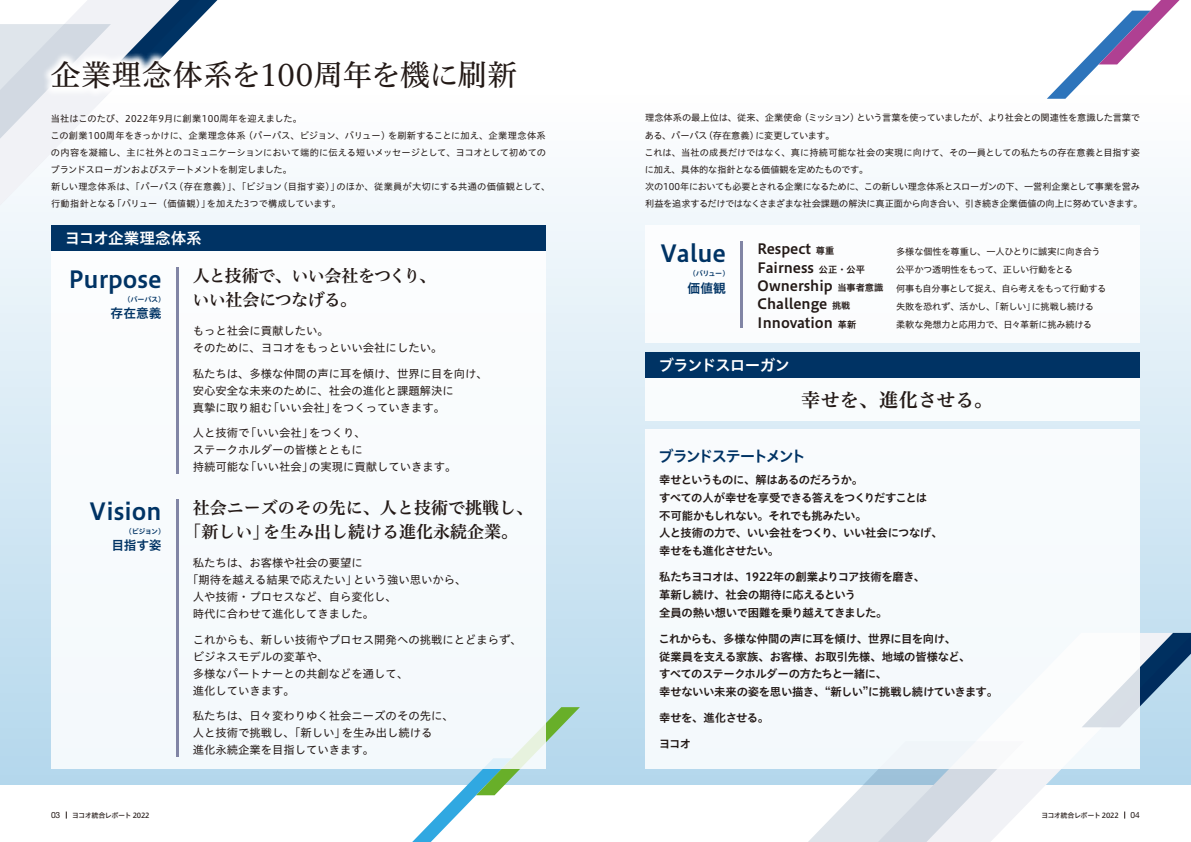
<style>
.page{position:relative;width:1191px;height:842px;background:#fff}
.page>*{position:absolute;margin:0;border:0;box-sizing:border-box;transform-origin:0 0}
.t1{font:29.8px "Hiragino UD Serif Std W4";letter-spacing:-.01em;color:#231916}
.t2{font:23.4px "Hiragino UD Sans Std W6";color:#003364}
.t3{font:19.1px "Hiragino UD Serif Std W6";letter-spacing:-.005em;color:#231916}
.t4{font:17px/24.1px "Hiragino UD Serif Std W6";color:#231916}
.t5{font:17px/24.1px "Hiragino UD Serif Std W6";letter-spacing:-.04em;color:#231916}
.t6{font:15.6px "Hiragino UD Sans Std W6";letter-spacing:-.16em;color:#003364}
.t7{font:15.6px "Hiragino UD Sans Std W6";color:#fff}
.t8{font:15.6px "Hiragino UD Sans Std W6";letter-spacing:-.05em;color:#fff}
.t9{font:14.2px "Hiragino UD Sans Std W6";color:#231916}
.t10{font:12.8px "Hiragino UD Sans Std W6";color:#003364}
.t11{font:11.3px/17px "Hiragino UD Sans Std W4";color:#231916}
.t12{font:11.3px/17.7px "Hiragino UD Sans Std W6";letter-spacing:-.04em;color:#231916}
.t13{font:9.2px/17px "Hiragino UD Sans Std W4";letter-spacing:-.02em;color:#231916}
.t14{font:9.2px/17px "Hiragino UD Sans Std W4";letter-spacing:.005em;color:#231916}
.t15{font:9.2px "Hiragino UD Sans Std W4";letter-spacing:-.05em;color:#231916}
.t16{font:8.5px "Helvetica Neue LT Std";color:#231916}
.t17{font:7.1px "Hiragino UD Sans Std W5";letter-spacing:-.065em;color:#231916}
.t18{font:7.1px "Hiragino UD Sans Std W6";letter-spacing:-.05em;color:#003364}
.s1{font-size:9.2px}
</style>
<div class="page">
<div style="left:0;top:89px;width:1191px;height:696px;background:linear-gradient(to bottom,#fffeff,#b4d7ec)"></div>
<svg style="left:1024px;top:727px;width:167px;height:92px"></svg>
<svg style="left:710px;top:769px;width:314px;height:73px"></svg>
<svg style="left:1140px;top:633px;width:51px;height:94px;background:#7a9bb8"></svg>
<svg style="left:412px;top:707px;width:168px;height:135px"></svg>
<svg style="left:1046px;top:0;width:133px;height:99px"></svg>
<svg style="left:0;top:0;width:226px;height:226px"></svg>
<div style="left:51px;top:250px;width:495px;height:519px;background:#f8fbfd"></div>
<div style="left:645px;top:378px;width:495px;height:42px;background:#fff"></div>
<div style="left:645px;top:429px;width:495px;height:340px;background:#f6fafd"></div>
<div style="left:645px;top:225px;width:495px;height:118px;background:#fff"></div>
<div style="left:51px;top:225px;width:495px;height:26px;background:#003364"></div>
<div style="left:645px;top:352px;width:495px;height:26px;background:#003364"></div>
<hr style="left:176px;top:267px;width:3px;height:207px;background:#8185a5">
<hr style="left:176px;top:499px;width:3px;height:258px;background:#8185a5">
<div style="left:41px;top:51px;width:485px;height:48px;background:#fff"></div>
<hr style="left:740px;top:242px;width:3px;height:86px;background:#8185a5">
<h1 class="t1" style="left:51px;top:53px;width:468px">企業理念体系を100周年を機に刷新</h1>
<p class="t14" style="left:50px;top:109px;width:501px">当社はこのたび、2022年9月に創業100周年を迎えました。<br>この創業100周年をきっかけに、企業理念体系（パーパス、ビジョン、バリュー）を刷新することに加え、企業理念体系の内容を凝縮し、主に社外とのコミュニケーションにおいて端的に伝える短いメッセージとして、ヨコオとして初めてのブランドスローガンおよびステートメントを制定しました。<br>新しい理念体系は、「パーパス（存在意義）」、「ビジョン（目指す姿）」のほか、従業員が大切にする共通の価値観として、行動指針となる「バリュー（価値観）」を加えた3つで構成しています。</p>
<p class="t13" style="left:644px;top:109px;width:499px">理念体系の最上位は、従来、企業使命（ミッション）という言葉を使っていましたが、より社会との関連性を意識した言葉である、パーパス（存在意義）に変更しています。<br>これは、当社の成長だけではなく、真に持続可能な社会の実現に向けて、その一員としての私たちの存在意義と目指す姿に加え、具体的な指針となる価値観を定めたものです。<br>次の100年においても必要とされる企業になるために、この新しい理念体系とスローガンの下、一営利企業として事業を営み利益を追求するだけではなくさまざまな社会課題の解決に真正面から向き合い、引き続き企業価値の向上に努めていきます。</p>
<h3 class="t7" style="left:64px;top:226px;width:139px">ヨコオ企業理念体系</h3>
<h2 class="t2" style="left:68px;top:261px;width:95px">Purpose</h2>
<p class="t18" style="left:124px;top:294px;width:43px">（パーパス）</p>
<p class="t10" style="left:111px;top:303px;width:53px">存在意義</p>
<h2 class="t2" style="left:89px;top:493px;width:74px">Vision</h2>
<p class="t18" style="left:125px;top:525px;width:42px">（ビジョン）</p>
<p class="t10" style="left:112px;top:535px;width:51px">目指す姿</p>
<h3 class="t5" style="left:192px;top:263px;width:245px">人と技術で、いい会社をつくり、いい社会につなげる。</h3>
<p class="t11" style="left:193px;top:322px;width:251px">もっと社会に貢献したい。<br>そのために、ヨコオをもっといい会社にしたい。</p>
<p class="t11" style="left:193px;top:364px;width:296px">私たちは、多様な仲間の声に耳を傾け、世界に目を向け、安心安全な未来のために、社会の進化と課題解決に<br>真摯に取り組む「いい会社」をつくっていきます。</p>
<p class="t11" style="left:193px;top:424px;width:265px">人と技術で「いい会社」をつくり、<br>ステークホルダーの皆様とともに<br>持続可能な「いい社会」の実現に貢献していきます。</p>
<h3 class="t4" style="left:184px;top:495px;width:350px;text-indent:9px">社会ニーズのその先に、人と技術で挑戦し、「新しい」を生み出し続ける進化永続企業。</h3>
<p class="t11" style="left:193px;top:554px;width:172px">私たちは、お客様や社会の要望に</p>
<p class="t11" style="left:187px;top:571px;width:281px">「期待を越える結果で応えたい」という強い思いから、</p>
<p class="t11" style="left:193px;top:588px;width:206px">人や技術・プロセスなど、自ら変化し、</p>
<p class="t11" style="left:193px;top:605px;width:183px">時代に合わせて進化してきました。</p>
<p class="t11" style="left:193px;top:630px;width:330px">これからも、新しい技術やプロセス開発への挑戦にとどまらず、ビジネスモデルの変革や、<br>多様なパートナーとの共創などを通して、<br>進化していきます。</p>
<p class="t11" style="left:193px;top:707px;width:262px">私たちは、日々変わりゆく社会ニーズのその先に、人と技術で挑戦し、「新しい」を生み出し続ける<br>進化永続企業を目指していきます。</p>
<h2 class="t2" style="left:660px;top:236px;width:67px">Value</h2>
<p class="t18" style="left:689px;top:268px;width:42px">（バリュー）</p>
<p class="t10" style="left:687px;top:278px;width:40px">価値観</p>
<p class="t9" style="left:757px;top:238px;width:79px">Respect <span class="s1">尊重</span></p>
<p class="t13" style="left:896px;top:242px;width:206px">多様な個性を尊重し、一人ひとりに誠実に向き合う</p>
<p class="t9" style="left:757px;top:256px;width:109px">Fairness <span class="s1">公正・公平</span></p>
<p class="t13" style="left:896px;top:261px;width:178px">公平かつ透明性をもって、正しい行動をとる</p>
<p class="t9" style="left:757px;top:275px;width:128px">Ownership <span class="s1">当事者意識</span></p>
<p class="t15" style="left:896px;top:281px;width:212px">何事も自分事として捉え、自ら考えをもって行動する</p>
<p class="t9" style="left:757px;top:293px;width:95px">Challenge <span class="s1">挑戦</span></p>
<p class="t13" style="left:896px;top:298px;width:199px">失敗を恐れず、活かし、「新しい」に挑戦し続ける</p>
<p class="t9" style="left:757px;top:312px;width:101px">Innovation <span class="s1">革新</span></p>
<p class="t13" style="left:896px;top:316px;width:198px">柔軟な発想力と応用力で、日々革新に挑み続ける</p>
<h3 class="t8" style="left:658px;top:353px;width:133px">ブランドスローガン</h3>
<h3 class="t3" style="left:801px;top:385px;width:194px">幸せを、進化させる。</h3>
<h3 class="t6" style="left:658px;top:444px;width:149px">ブランドステートメント</h3>
<p class="t12" style="left:659px;top:470px;width:285px">幸せというものに、解はあるのだろうか。<br>すべての人が幸せを享受できる答えをつくりだすことは<br>不可能かもしれない。それでも挑みたい。<br>人と技術の力で、いい会社をつくり、いい社会につなげ、幸せをも進化させたい。</p>
<p class="t12" style="left:659px;top:567px;width:267px">私たちヨコオは、1922年の創業よりコア技術を磨き、革新し続け、社会の期待に応えるという<br>全員の熱い想いで困難を乗り越えてきました。</p>
<p class="t12" style="left:658px;top:629px;width:341px">これからも、多様な仲間の声に耳を傾け、世界に目を向け、<br>従業員を支える家族、お客様、お取引先様、地域の皆様など、<br>すべてのステークホルダーの方たちと一緒に、<br>幸せないい未来の姿を思い描き、“新しい”に挑戦し続けていきます。</p>
<p class="t12" style="left:659px;top:708px;width:111px">幸せを、進化させる。</p>
<p class="t12" style="left:658px;top:735px;width:34px">ヨコオ</p>
<p class="t16" style="left:51px;top:810px;width:11px">03</p>
<p class="t17" style="left:72px;top:810px;width:79px">ヨコオ統合レポート 2022</p>
<p class="t17" style="left:1041px;top:810px;width:79px">ヨコオ統合レポート 2022</p>
<p class="t16" style="left:1130px;top:810px;width:11px">04</p>
</div>
